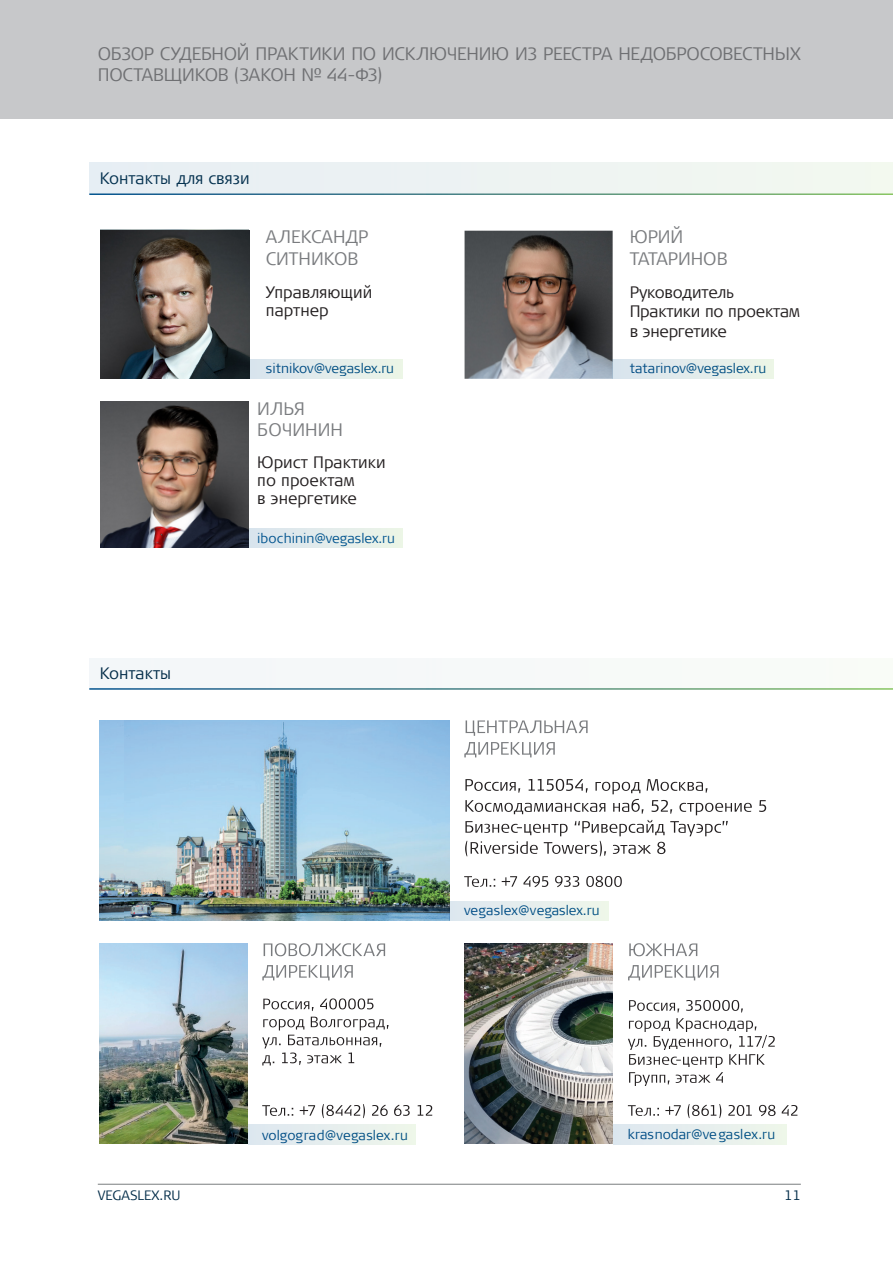
<style>
.page{position:relative;width:893px;height:1263px;background:#fff}
.page>*{position:absolute;margin:0;border:0;box-sizing:border-box;transform-origin:0 0}
.t1{font:300 18px/21.6px "Signa Offc Pro";letter-spacing:-.015em;color:#6f7073}
.t2{font:300 18px/21.6px "Signa Sc Offc Pro";color:#7a7c7f}
.t3{font:300 16.5px/18px "Signa Offc Pro";color:#231f20}
.t4{font:300 16.5px "Signa Offc Pro";color:#032d49}
.t5{font:300 13.5px "Signa Offc Pro";color:#01548f}
.t6{font:300 13.5px "Signa Offc Pro";color:#032d49}
</style>
<div class="page">
<div style="left:0;top:0;width:893px;height:119px;background:#c7c8ca"></div>
<hr style="left:98px;top:1184px;width:703px;height:1px;background:#797d7f">
<div style="left:449px;top:901px;width:160px;height:20px;background:#e6eeed"></div>
<div style="left:613px;top:1125px;width:173px;height:19px;background:#e6eeed"></div>
<div style="left:248px;top:1125px;width:168px;height:19px;background:#e6eeed"></div>
<div style="left:89px;top:658px;width:804px;height:32px;background:#f6f9f9"></div>
<hr style="left:89px;top:688px;width:804px;height:2px;background:#fff">
<img style="left:465px;top:231px;width:148px;height:148px">
<div style="left:89px;top:162px;width:804px;height:31px;background:#edf3f2"></div>
<div style="left:249px;top:359px;width:154px;height:20px;background:#e3eceb"></div>
<div style="left:249px;top:528px;width:154px;height:20px;background:#e3eceb"></div>
<div style="left:613px;top:359px;width:161px;height:20px;background:#e3eceb"></div>
<img style="left:100px;top:943px;width:148px;height:201px">
<img style="left:464px;top:943px;width:149px;height:201px">
<img style="left:100px;top:720px;width:24px;height:201px">
<img style="left:124px;top:720px;width:325px;height:201px">
<svg style="left:466px;top:720px;width:122px;height:16px"></svg>
<svg style="left:464px;top:742px;width:91px;height:15px"></svg>
<svg style="left:465px;top:779px;width:301px;height:77px"></svg>
<svg style="left:464px;top:876px;width:158px;height:11px"></svg>
<svg style="left:264px;top:943px;width:121px;height:13px"></svg>
<svg style="left:262px;top:965px;width:91px;height:15px"></svg>
<svg style="left:263px;top:998px;width:110px;height:13px"></svg>
<svg style="left:262px;top:1017px;width:127px;height:48px"></svg>
<svg style="left:262px;top:1104px;width:170px;height:14px"></svg>
<svg style="left:629px;top:943px;width:68px;height:13px"></svg>
<svg style="left:628px;top:965px;width:90px;height:15px"></svg>
<svg style="left:629px;top:1000px;width:114px;height:12px"></svg>
<svg style="left:628px;top:1018px;width:147px;height:68px"></svg>
<svg style="left:628px;top:1104px;width:169px;height:14px"></svg>
<img style="left:101px;top:402px;width:148px;height:146px">
<img style="left:101px;top:231px;width:149px;height:148px">
<h1 class="t1" style="left:98px;top:42px;width:704px">ОБЗОР СУДЕБНОЙ ПРАКТИКИ ПО ИСКЛЮЧЕНИЮ ИЗ РЕЕСТРА НЕДОБРОСОВЕСТНЫХ<br>ПОСТАВЩИКОВ (ЗАКОН № 44-ФЗ)</h1>
<p class="t4" style="left:100px;top:167px;width:151px">Контакты для связи</p>
<h1 class="t2" style="left:266px;top:225px;width:104px">АЛЕКСАНДР<br>СИТНИКОВ</h1>
<p class="t3" style="left:266px;top:282px;width:108px">Управляющий партнер</p>
<p class="t5" style="left:266px;top:358px;width:130px">sitnikov@vegaslex.ru</p>
<p class="t2" style="left:257px;top:396px;width:49px">ИЛЬЯ</p>
<p class="t2" style="left:257px;top:418px;width:87px">БОЧИНИН</p>
<p class="t3" style="left:257px;top:452px;width:130px">Юрист Практики</p>
<p class="t3" style="left:257px;top:470px;width:101px">по проектам в энергетике</p>
<p class="t5" style="left:257px;top:529px;width:139px">ibochinin@vegaslex.ru</p>
<p class="t4" style="left:100px;top:662px;width:73px">Контакты</p>
<h1 class="t2" style="left:630px;top:225px;width:99px">ЮРИЙ<br>ТАТАРИНОВ</h1>
<p class="t3" style="left:630px;top:281px;width:172px;line-height:19.5px">Руководитель<br>Практики по проектам в энергетике</p>
<p class="t5" style="left:630px;top:358px;width:138px">tatarinov@vegaslex.ru</p>
<p class="t5" style="left:464px;top:901px;width:137px">vegaslex@vegaslex.ru</p>
<p class="t5" style="left:262px;top:1125px;width:147px">volgograd@vegaslex.ru</p>
<p class="t5" style="left:628px;top:1125px;width:149px">krasnodar@vegaslex.ru</p>
<p class="t6" style="left:98px;top:1186px;width:84px">VEGASLEX.RU</p>
<p class="t6" style="left:784px;top:1185px;width:18px">11</p>
</div>
